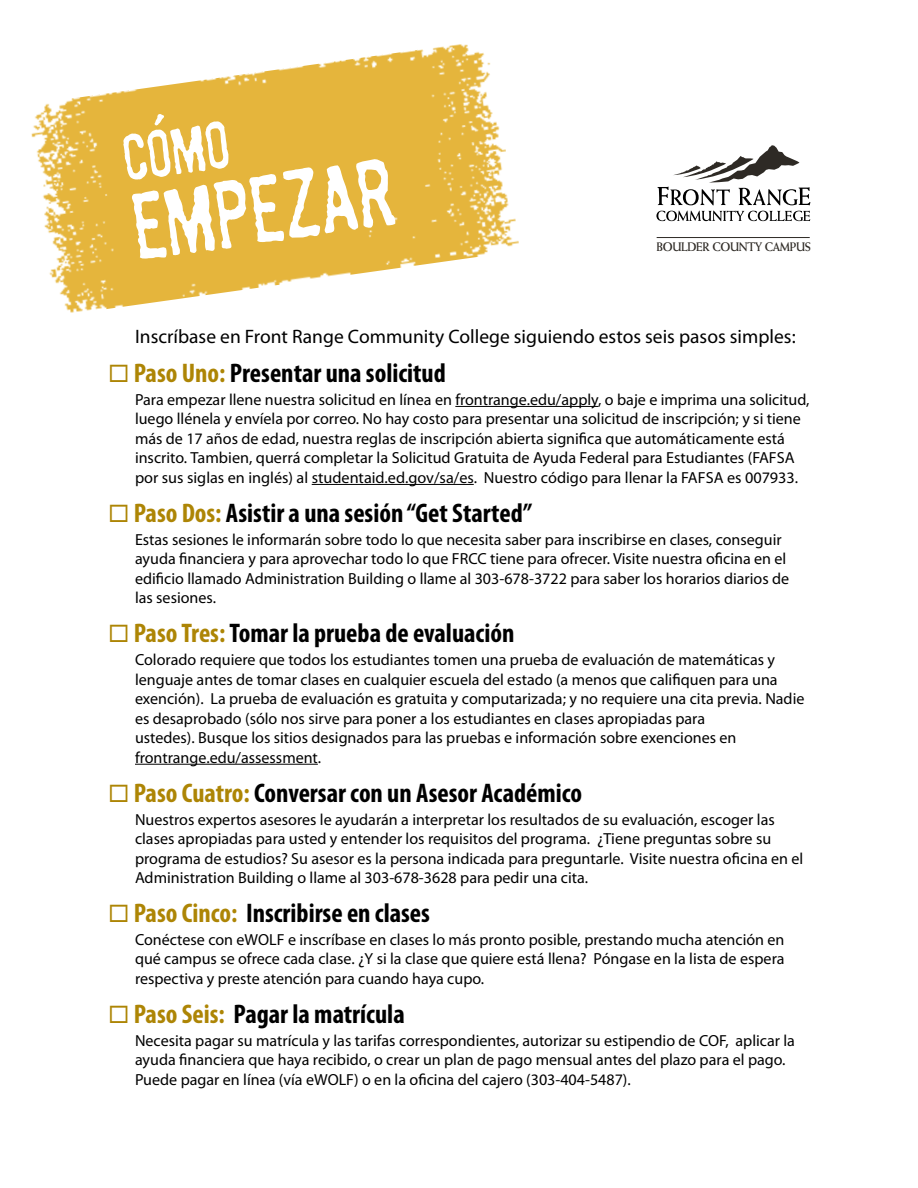
<style>
.page{position:relative;width:918px;height:1188px;background:#fff}
.page>*{position:absolute;margin:0;border:0;box-sizing:border-box;transform-origin:0 0}
.main_head{font:300 87px "Badhouse";color:#fff}
.main_head-2{font:300 60px "Badhouse";color:#fff}
.step_heads{font:700 condensed 27px "Myriad Pro";color:#000}
.body_copy{font:19.5px "Myriad Pro";color:#000}
.body_copy-2{font:16.05px/19.5px "Myriad Pro";color:#000}
.t1{font:700 12.45px "Weiss";letter-spacing:-.025em;color:#2e2a25;scale:.92 1}
.s1{color:#ad8505}
</style>
<div class="page">
<img style="left:31px;top:44px;width:488px;height:269px">
<svg style="left:656px;top:211px;width:154px;height:10px"></svg>
<svg style="left:657px;top:145px;width:153px;height:60px"></svg>
<hr style="left:657px;top:237px;width:153px;height:1px;background:#2e2a25">
<hr style="left:455px;top:406px;width:143px;height:1px;background:#000">
<hr style="left:312px;top:484px;width:162px;height:1px;background:#000">
<hr style="left:135px;top:764px;width:183px;height:1px;background:#000">
<h1 class="main_head-2" style="left:117px;top:117px;width:109px;rotate:-8deg">CÓMO</h1>
<h1 class="main_head" style="left:124px;top:168px;width:266px;rotate:-8deg">EMPEZAR</h1>
<p class="t1" style="left:656px;top:240px;width:169px">BOULDER COUNTY CAMPUS</p>
<p class="body_copy" style="left:135px;top:324px;width:662px">Inscríbase en Front Range Community College siguiendo estos seis pasos simples:</p>
<h2 class="step_heads" style="left:108px;top:356px;width:339px"><span class="s1">◻ Paso Uno:</span> Presentar una solicitud</h2>
<p class="body_copy-2" style="left:135px;top:389px;width:676px">Para empezar llene nuestra solicitud en línea en frontrange.edu/apply, o baje e imprima una solicitud, luego llénela y envíela por correo. No hay costo para presentar una solicitud de inscripción; y si tiene más de 17 años de edad, nuestra reglas de inscripción abierta significa que automáticamente está inscrito. Tambien, querrá completar la Solicitud Gratuita de Ayuda Federal para Estudiantes (FAFSA por sus siglas en inglés) al studentaid.ed.gov/sa/es. Nuestro código para llenar la FAFSA es 007933.</p>
<h2 class="step_heads" style="left:108px;top:496px;width:426px"><span class="s1">◻ Paso Dos:</span> Asistir a una sesión “Get Started”</h2>
<p class="body_copy-2" style="left:135px;top:529px;width:656px">Estas sesiones le informarán sobre todo lo que necesita saber para inscribirse en clases, conseguir ayuda financiera y para aprovechar todo lo que FRCC tiene para ofrecer. Visite nuestra oficina en el edificio llamado Administration Building o llame al 303-678-3722 para saber los horarios diarios de las sesiones.</p>
<h2 class="step_heads" style="left:108px;top:617px;width:408px"><span class="s1">◻ Paso Tres:</span> Tomar la prueba de evaluación</h2>
<p class="body_copy-2" style="left:135px;top:650px;width:671px">Colorado requiere que todos los estudiantes tomen una prueba de evaluación de matemáticas y lenguaje antes de tomar clases en cualquier escuela del estado (a menos que califiquen para una exención). La prueba de evaluación es gratuita y computarizada; y no requiere una cita previa. Nadie es desaprobado (sólo nos sirve para poner a los estudiantes en clases apropiadas para<br>ustedes). Busque los sitios designados para las pruebas e información sobre exenciones en frontrange.edu/assessment.</p>
<h2 class="step_heads" style="left:108px;top:776px;width:476px"><span class="s1">◻ Paso Cuatro:</span> Conversar con un Asesor Académico</h2>
<p class="body_copy-2" style="left:135px;top:809px;width:670px">Nuestros expertos asesores le ayudarán a interpretar los resultados de su evaluación, escoger las clases apropiadas para usted y entender los requisitos del programa. ¿Tiene preguntas sobre su programa de estudios? Su asesor es la persona indicada para preguntarle. Visite nuestra oficina en el Administration Building o llame al 303-678-3628 para pedir una cita.</p>
<h2 class="step_heads" style="left:108px;top:896px;width:323px"><span class="s1">◻ Paso Cinco:</span> Inscribirse en clases</h2>
<p class="body_copy-2" style="left:135px;top:930px;width:651px;text-align:justify">Conéctese con eWOLF e inscríbase en clases lo más pronto posible, prestando mucha atención en qué campus se ofrece cada clase. ¿Y si la clase que quiere está llena? Póngase en la lista de espera respectiva y preste atención para cuando haya cupo.</p>
<h2 class="step_heads" style="left:108px;top:997px;width:298px"><span class="s1">◻ Paso Seis:</span> Pagar la matrícula</h2>
<p class="body_copy-2" style="left:135px;top:1030px;width:662px">Necesita pagar su matrícula y las tarifas correspondientes, autorizar su estipendio de COF, aplicar la ayuda financiera que haya recibido, o crear un plan de pago mensual antes del plazo para el pago.<br>Puede pagar en línea (vía eWOLF) o en la oficina del cajero (303-404-5487).</p>
</div>
